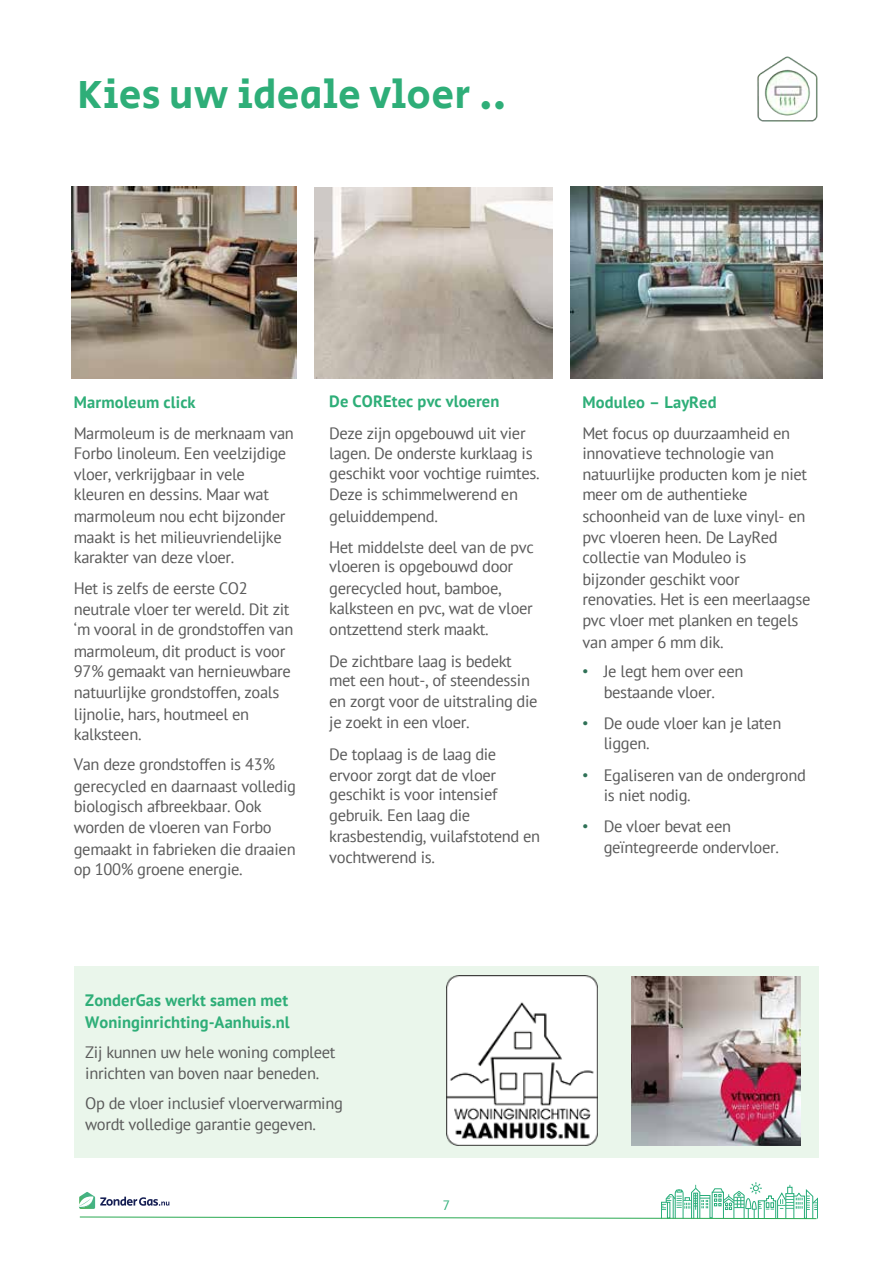
<style>
.page{position:relative;width:893px;height:1263px;background:#fff}
.page>*{position:absolute;margin:0;border:0;box-sizing:border-box;transform-origin:0 0}
.t1{font:40.5px "Secular One";letter-spacing:.005em;color:#2eae78}
.t2{font:16.5px/21px "PT Sans";letter-spacing:-.02em;color:#5a5a5a}
.t3{font:700 16.5px/22.4px "PT Sans";letter-spacing:.005em;color:#2eae78}
.t4{font:13.5px "PT Sans";color:#2eae78}
.s1{font-family:"Arial";color:#2f7157}
</style>
<div class="page">
<svg style="left:79px;top:1182px;width:739px;height:37px"></svg>
<div style="left:74px;top:966px;width:744px;height:192px;background:#eaf6eb"></div>
<img style="left:314px;top:187px;width:239px;height:191px">
<img style="left:570px;top:186px;width:252px;height:192px">
<img style="left:72px;top:186px;width:225px;height:192px">
<img style="left:446px;top:976px;width:151px;height:169px">
<img style="left:631px;top:977px;width:169px;height:169px">
<img style="left:757px;top:56px;width:61px;height:66px">
<h1 class="t1" style="left:78px;top:67px;width:430px">Kies uw ideale vloer ..</h1>
<p class="t3" style="left:74px;top:390px;width:123px">Marmoleum click</p>
<p class="t2" style="left:74px;top:422px;width:222px">Marmoleum is de merknaam van<br>Forbo linoleum. Een veelzijdige vloer, verkrijgbaar in vele kleuren en dessins. Maar wat marmoleum nou echt bijzonder maakt is het milieuvriendelijke karakter van deze vloer.</p>
<p class="t2" style="left:74px;top:577px;width:221px">Het is zelfs de eerste CO2 neutrale vloer ter wereld. Dit zit ‘m vooral in de grondstoffen van marmoleum, dit product is voor<br>97% gemaakt van hernieuwbare natuurlijke grondstoffen, zoals lijnolie, hars, houtmeel en kalksteen.</p>
<p class="t2" style="left:74px;top:754px;width:224px">Van deze grondstoffen is 43% gerecycled en daarnaast volledig biologisch afbreekbaar. Ook worden de vloeren van Forbo gemaakt in fabrieken die draaien op 100% groene energie.</p>
<p class="t3" style="left:329px;top:390px;width:172px">De COREtec pvc vloeren</p>
<p class="t2" style="left:329px;top:422px;width:212px">Deze zijn opgebouwd uit vier lagen. De onderste kurklaag is geschikt voor vochtige ruimtes.<br>Deze is schimmelwerend en geluiddempend.</p>
<p class="t2" style="left:329px;top:537px;width:206px;line-height:19.5px">Het middelste deel van de pvc vloeren is opgebouwd door</p>
<p class="t2" style="left:329px;top:577px;width:205px">gerecycled hout, bamboe, kalksteen en pvc, wat de vloer ontzettend sterk maakt.</p>
<p class="t2" style="left:329px;top:650px;width:210px;line-height:20.5px">De zichtbare laag is bedekt met een hout-, of steendessin en zorgt voor de uitstraling die je zoekt in een vloer.</p>
<p class="t2" style="left:329px;top:743px;width:169px">De toplaag is de laag die ervoor zorgt dat de vloer</p>
<p class="t2" style="left:329px;top:784px;width:213px">geschikt is voor intensief gebruik. Een laag die krasbestendig, vuilafstotend en vochtwerend is.</p>
<p class="t3" style="left:582px;top:390px;width:136px">Moduleo – LayRed</p>
<p class="t2" style="left:582px;top:422px;width:229px">Met focus op duurzaamheid en innovatieve technologie van natuurlijke producten kom je niet meer om de authentieke schoonheid van de luxe vinyl- en pvc vloeren heen. De LayRed collectie van Moduleo is bijzonder geschikt voor renovaties. Het is een meerlaagse pvc vloer met planken en tegels van amper 6 mm dik.</p>
<p class="t2" style="left:582px;top:661px;width:162px;text-align:center"><span class="s1">!</span> Je legt hem over een bestaande vloer.</p>
<p class="t2" style="left:604px;top:712px;width:179px;text-indent:-21px"><span class="s1">!</span> De oude vloer kan je laten liggen.</p>
<p class="t2" style="left:604px;top:765px;width:204px;line-height:19.8px;text-indent:-21px"><span class="s1">!</span> Egaliseren van de ondergrond is niet nodig.</p>
<p class="t2" style="left:604px;top:815px;width:177px;text-indent:-21px"><span class="s1">!</span> De vloer bevat een geïntegreerde ondervloer.</p>
<p class="t3" style="left:85px;top:988px;width:206px">ZonderGas werkt samen met<br>Woninginrichting-Aanhuis.nl</p>
<p class="t2" style="left:85px;top:1042px;width:252px">Zij kunnen uw hele woning compleet inrichten van boven naar beneden.</p>
<p class="t2" style="left:85px;top:1092px;width:259px">Op de vloer inclusief vloerverwarming wordt volledige garantie gegeven.</p>
<p class="t4" style="left:443px;top:1197px;width:9px">7</p>
</div>
